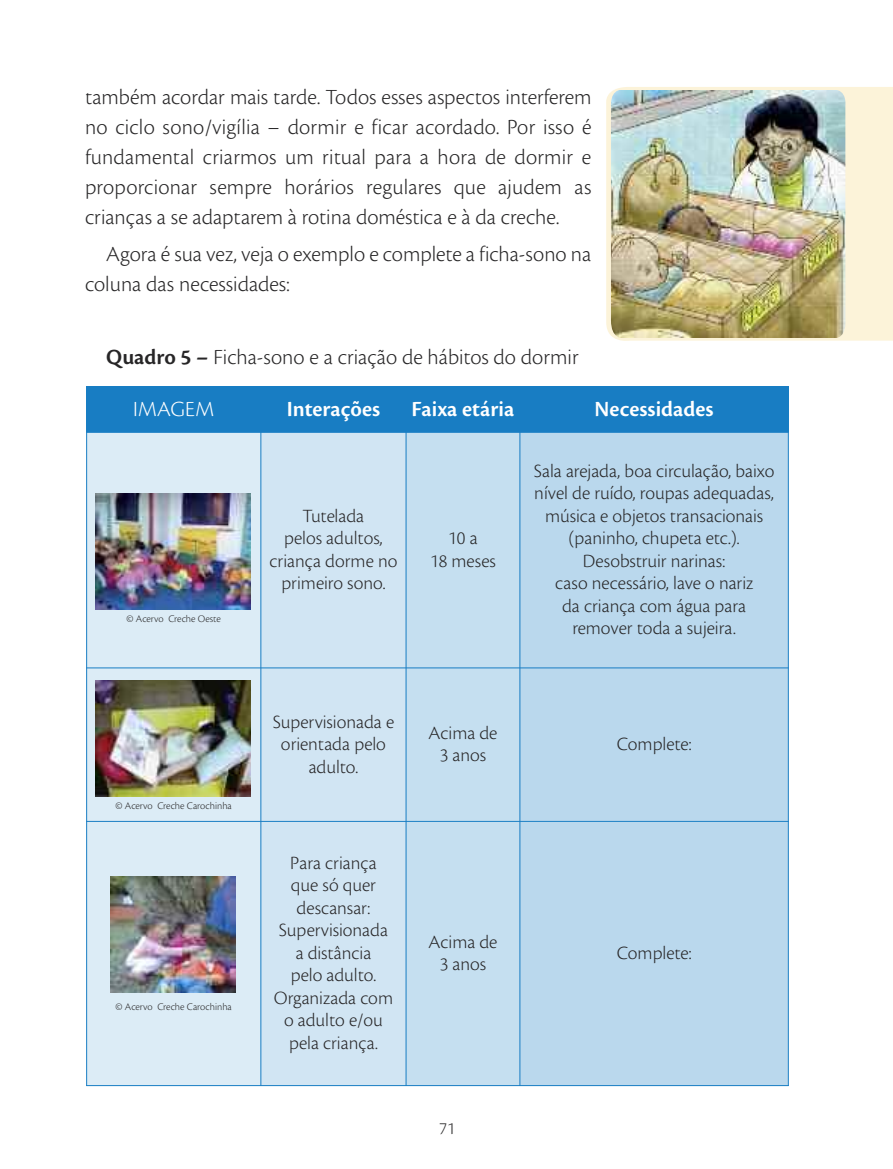
<style>
.page{position:relative;width:893px;height:1169px;background:#fff}
.page>*{position:absolute;margin:0;border:0;box-sizing:border-box;transform-origin:0 0}
.t1{font:300 22.5px/30px "Cronos Pro";color:#272627;text-align:justify}
.t2{font:600 22.5px "Cronos Pro";color:#fff}
.t3{font:300 22.5px "Cronos Pro";color:#fff}
.t4{font:300 19.5px/22.5px "Cronos Pro";color:#272627;text-align:center}
.t5{font:300 18px "Cronos Pro";color:#272627}
.t6{font:300 10.5px "Cronos Pro";color:#272627}
.s1{font-weight:600}
</style>
<div class="page">
<div style="left:86px;top:386px;width:175px;height:46px;background:#187dc3"></div>
<div style="left:261px;top:386px;width:145px;height:46px;background:#187dc3"></div>
<div style="left:406px;top:386px;width:114px;height:46px;background:#187dc3"></div>
<div style="left:520px;top:386px;width:269px;height:46px;background:#187dc3"></div>
<div style="left:87px;top:433px;width:173px;height:234px;background:#dcecf6"></div>
<div style="left:261px;top:433px;width:145px;height:234px;background:#d1e5f3"></div>
<div style="left:406px;top:433px;width:113px;height:234px;background:#c5dff0"></div>
<div style="left:520px;top:433px;width:268px;height:234px;background:#bad8ed"></div>
<div style="left:87px;top:668px;width:173px;height:153px;background:#dcecf6"></div>
<div style="left:261px;top:668px;width:145px;height:153px;background:#d1e5f3"></div>
<div style="left:406px;top:668px;width:113px;height:153px;background:#c5dff0"></div>
<div style="left:520px;top:668px;width:268px;height:153px;background:#bad8ed"></div>
<div style="left:87px;top:822px;width:173px;height:263px;background:#dcecf6"></div>
<div style="left:261px;top:822px;width:145px;height:263px;background:#d1e5f3"></div>
<div style="left:406px;top:822px;width:113px;height:263px;background:#c5dff0"></div>
<div style="left:520px;top:822px;width:268px;height:263px;background:#bad8ed"></div>
<hr style="left:86px;top:386px;width:1px;height:700px;background:#187dc3">
<hr style="left:260px;top:386px;width:1px;height:700px;background:#187dc3">
<hr style="left:406px;top:386px;width:1px;height:700px;background:#187dc3">
<hr style="left:519px;top:386px;width:1px;height:700px;background:#187dc3">
<hr style="left:788px;top:386px;width:1px;height:700px;background:#187dc3">
<hr style="left:86px;top:432px;width:703px;height:1px;background:#187dc3">
<hr style="left:86px;top:667px;width:703px;height:1px;background:#187dc3">
<hr style="left:86px;top:821px;width:703px;height:1px;background:#187dc3">
<hr style="left:86px;top:1085px;width:703px;height:1px;background:#187dc3">
<div style="left:606px;top:87px;width:287px;height:254px;background:#fcf3d9"></div>
<img style="left:611px;top:90px;width:235px;height:248px">
<img style="left:96px;top:493px;width:154px;height:116px">
<img style="left:96px;top:680px;width:154px;height:116px">
<img style="left:110px;top:877px;width:126px;height:115px">
<p class="t1" style="left:85px;top:83px;width:508px">também acordar mais tarde. Todos esses aspectos interferem no ciclo sono/vigília – dormir e ficar acordado. Por isso é fundamental criarmos um ritual para a hora de dormir e proporcionar sempre horários regulares que ajudem as crianças a se adaptarem à rotina doméstica e à da creche.</p>
<p class="t1" style="left:85px;top:240px;width:508px;text-indent:21px">Agora é sua vez, veja o exemplo e complete a ficha-sono na coluna das necessidades:</p>
<p class="t1" style="left:106px;top:342px;width:474px"><span class="s1">Quadro 5 –</span> Ficha-sono e a criação de hábitos do dormir</p>
<p class="t3" style="left:133px;top:399px;width:82px">IMAGEM</p>
<p class="t2" style="left:287px;top:399px;width:95px">Interações</p>
<p class="t2" style="left:412px;top:399px;width:104px">Faixa etária</p>
<p class="t2" style="left:595px;top:399px;width:120px">Necessidades</p>
<p class="t6" style="left:127px;top:615px;width:96px">© Acervo Creche Oeste</p>
<p class="t6" style="left:116px;top:801px;width:118px">© Acervo Creche Carochinha</p>
<p class="t6" style="left:116px;top:1002px;width:118px">© Acervo Creche Carochinha</p>
<p class="t4" style="left:269px;top:505px;width:129px">Tutelada<br>pelos adultos, criança dorme no primeiro sono.</p>
<p class="t4" style="left:430px;top:528px;width:67px">10 a<br>18 meses</p>
<p class="t4" style="left:534px;top:460px;width:242px">Sala arejada, boa circulação, baixo nível de ruído, roupas adequadas, música e objetos transacionais (paninho, chupeta etc.).<br>Desobstruir narinas:<br>caso necessário, lave o nariz<br>da criança com água para remover toda a sujeira.</p>
<p class="t4" style="left:273px;top:711px;width:123px">Supervisionada e orientada pelo adulto.</p>
<p class="t4" style="left:428px;top:722px;width:70px">Acima de<br>3 anos</p>
<p class="t4" style="left:617px;top:733px;width:76px">Complete:</p>
<p class="t4" style="left:274px;top:852px;width:121px">Para criança<br>que só quer descansar:<br>Supervisionada a distância<br>pelo adulto.<br>Organizada com o adulto e/ou pela criança.</p>
<p class="t4" style="left:428px;top:931px;width:70px">Acima de<br>3 anos</p>
<p class="t4" style="left:617px;top:942px;width:76px">Complete:</p>
<p class="t5" style="left:439px;top:1120px;width:17px">71</p>
</div>
